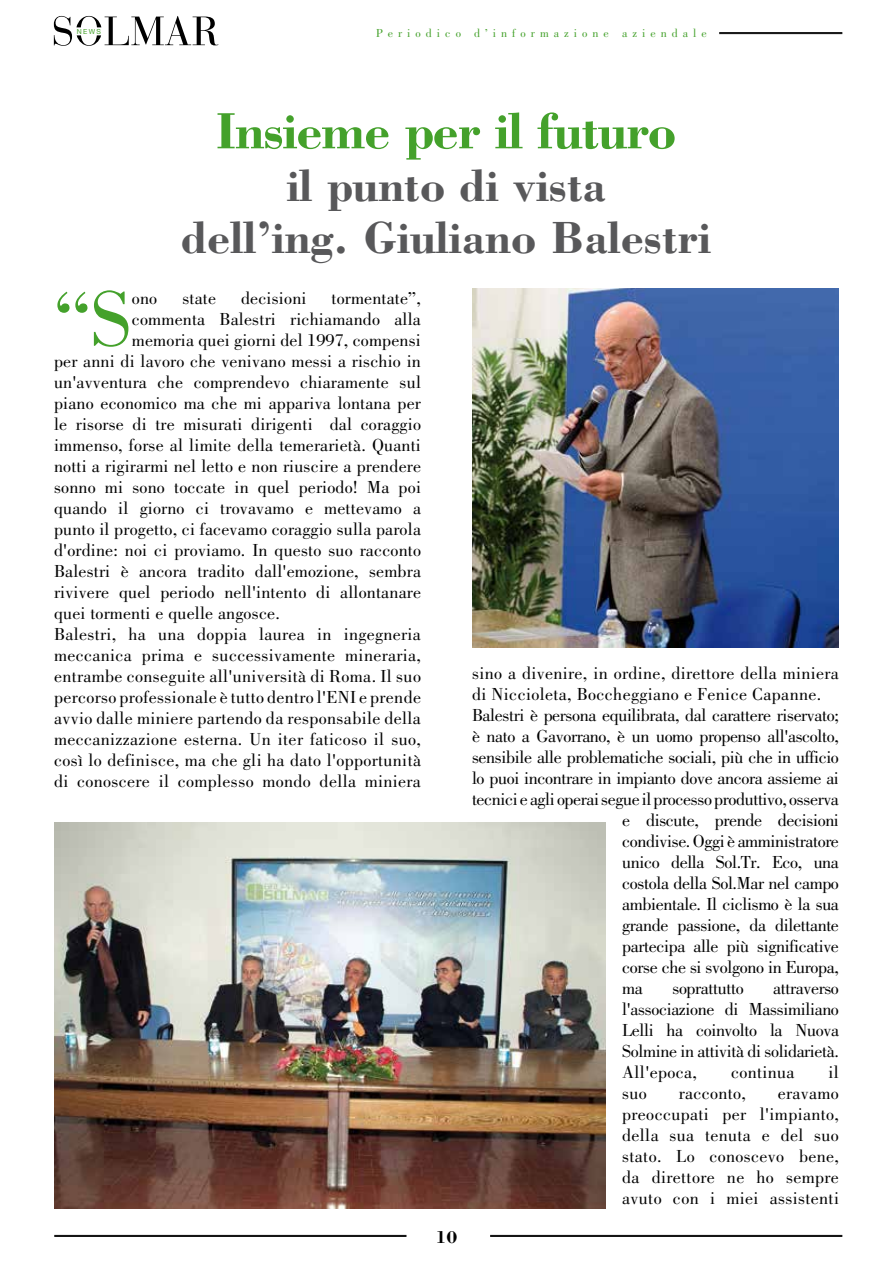
<style>
.page{position:relative;width:893px;height:1263px;background:#fff}
.page>*{position:absolute;margin:0;border:0;box-sizing:border-box;transform-origin:0 0}
.t1{font:80.85px "Bodoni";color:#44a12b}
.t2{font:700 52.5px "Bodoni";letter-spacing:-.02em;color:#44a12b}
.t3{font:700 46.5px/52.5px "Bodoni";color:#58585a;text-align:center}
.t4{font:18px/21px "Bodoni";letter-spacing:.01em;color:#000;text-align:justify}
.t5{font:18px "Bodoni";letter-spacing:-.02em;color:#000}
.t6{font:700 18px "Bodoni";color:#000}
.t7{font:12px "Bodoni";letter-spacing:.42em;color:#44a12b}
.t8{font:6.9px "Helvetica Neue";color:#44a12b}
</style>
<div class="page">
<hr style="left:719px;top:33px;width:123px;height:1px;background:#000">
<hr style="left:719px;top:32px;width:123px;height:1px;background:#000">
<hr style="left:54px;top:1236px;width:352px;height:1px;background:#000">
<hr style="left:54px;top:1235px;width:352px;height:1px;background:#000">
<hr style="left:490px;top:1236px;width:352px;height:1px;background:#000">
<hr style="left:490px;top:1235px;width:352px;height:1px;background:#000">
<svg style="left:54px;top:16px;width:164px;height:30px"></svg>
<img style="left:472px;top:288px;width:367px;height:359px">
<img style="left:54px;top:822px;width:551px;height:387px">
<p class="t8" style="left:77px;top:27px;width:26px">NEWS</p>
<p class="t7" style="left:376px;top:27px;width:332px">Periodico d’informazione aziendale</p>
<h2 class="t2" style="left:216px;top:98px;width:462px">Insieme per il futuro</h2>
<h3 class="t3" style="left:181px;top:158px;width:531px">il punto di vista<br>dell’ing. Giuliano Balestri</h3>
<h1 class="t1" style="left:54px;top:274px;width:79px">“S</h1>
<p class="t4" style="left:132px;top:287px;width:27px">ono</p>
<p class="t4" style="left:182px;top:287px;width:35px">state</p>
<p class="t4" style="left:241px;top:287px;width:67px">decisioni</p>
<p class="t4" style="left:332px;top:287px;width:91px">tormentate”,</p>
<p class="t4" style="left:132px;top:308px;width:290px">commenta Balestri richiamando alla</p>
<p class="t4" style="left:132px;top:329px;width:290px">memoria quei giorni del 1997, compensi</p>
<p class="t4" style="left:54px;top:350px;width:368px">per anni di lavoro che venivano messi a rischio in</p>
<p class="t4" style="left:54px;top:371px;width:368px">un'avventura che comprendevo chiaramente sul</p>
<p class="t4" style="left:54px;top:392px;width:368px">piano economico ma che mi appariva lontana per</p>
<p class="t4" style="left:54px;top:413px;width:368px">le risorse di tre misurati dirigenti dal coraggio</p>
<p class="t4" style="left:54px;top:434px;width:368px">immenso, forse al limite della temerarietà. Quanti</p>
<p class="t4" style="left:54px;top:455px;width:368px">notti a rigirarmi nel letto e non riuscire a prendere</p>
<p class="t4" style="left:54px;top:476px;width:368px">sonno mi sono toccate in quel periodo! Ma poi</p>
<p class="t4" style="left:54px;top:497px;width:368px">quando il giorno ci trovavamo e mettevamo a</p>
<p class="t4" style="left:54px;top:518px;width:368px">punto il progetto, ci facevamo coraggio sulla parola</p>
<p class="t4" style="left:54px;top:539px;width:369px">d'ordine: noi ci proviamo. In questo suo racconto</p>
<p class="t4" style="left:54px;top:560px;width:368px">Balestri è ancora tradito dall'emozione, sembra</p>
<p class="t4" style="left:54px;top:581px;width:368px">rivivere quel periodo nell'intento di allontanare</p>
<p class="t4" style="left:54px;top:602px;width:227px">quei tormenti e quelle angosce.</p>
<p class="t4" style="left:54px;top:623px;width:368px">Balestri, ha una doppia laurea in ingegneria</p>
<p class="t4" style="left:54px;top:644px;width:368px">meccanica prima e successivamente mineraria,</p>
<p class="t4" style="left:54px;top:665px;width:368px">entrambe conseguite all'università di Roma. Il suo</p>
<p class="t4" style="left:54px;top:686px;width:368px">percorso professionale è tutto dentro l'ENI e prende</p>
<p class="t4" style="left:54px;top:707px;width:368px">avvio dalle miniere partendo da responsabile della</p>
<p class="t4" style="left:54px;top:728px;width:368px">meccanizzazione esterna. Un iter faticoso il suo,</p>
<p class="t4" style="left:54px;top:749px;width:369px">così lo definisce, ma che gli ha dato l'opportunità</p>
<p class="t4" style="left:54px;top:770px;width:368px">di conoscere il complesso mondo della miniera</p>
<p class="t6" style="left:435px;top:1226px;width:23px">10</p>
<p class="t4" style="left:472px;top:662px;width:368px">sino a divenire, in ordine, direttore della miniera</p>
<p class="t4" style="left:472px;top:683px;width:351px">di Niccioleta, Boccheggiano e Fenice Capanne.</p>
<p class="t5" style="left:472px;top:705px;width:368px">Balestri è persona equilibrata, dal carattere riservato;</p>
<p class="t5" style="left:472px;top:726px;width:368px">è nato a Gavorrano, è un uomo propenso all'ascolto,</p>
<p class="t5" style="left:472px;top:747px;width:368px">sensibile alle problematiche sociali, più che in ufficio</p>
<p class="t5" style="left:472px;top:768px;width:368px">lo puoi incontrare in impianto dove ancora assieme ai</p>
<p class="t5" style="left:472px;top:789px;width:368px">tecnici e agli operai segue il processo produttivo, osserva</p>
<p class="t5" style="left:622px;top:810px;width:218px">e discute, prende decisioni</p>
<p class="t5" style="left:622px;top:831px;width:218px">condivise. Oggi è amministratore</p>
<p class="t5" style="left:622px;top:852px;width:218px">unico della Sol.Tr. Eco, una</p>
<p class="t5" style="left:622px;top:873px;width:218px">costola della Sol.Mar nel campo</p>
<p class="t5" style="left:622px;top:894px;width:218px">ambientale. Il ciclismo è la sua</p>
<p class="t5" style="left:622px;top:915px;width:218px">grande passione, da dilettante</p>
<p class="t5" style="left:622px;top:936px;width:218px">partecipa alle più significative</p>
<p class="t5" style="left:622px;top:957px;width:218px">corse che si svolgono in Europa,</p>
<p class="t4" style="left:622px;top:977px;width:22px">ma</p>
<p class="t5" style="left:672px;top:978px;width:73px">soprattutto</p>
<p class="t4" style="left:622px;top:977px;width:218px;text-indent:151px">attraverso l'associazione di Massimiliano Lelli ha coinvolto la Nuova Solmine in attività di solidarietà.<br>All'epoca,</p>
<p class="t4" style="left:731px;top:1061px;width:65px">continua</p>
<p class="t4" style="left:829px;top:1061px;width:12px">il</p>
<p class="t4" style="left:622px;top:1082px;width:26px">suo</p>
<p class="t4" style="left:679px;top:1082px;width:69px">racconto,</p>
<p class="t4" style="left:622px;top:1082px;width:218px;text-indent:156px">eravamo preoccupati per l'impianto, della sua tenuta e del suo stato. Lo conoscevo bene, da direttore ne ho sempre avuto con i miei assistenti</p>
</div>
